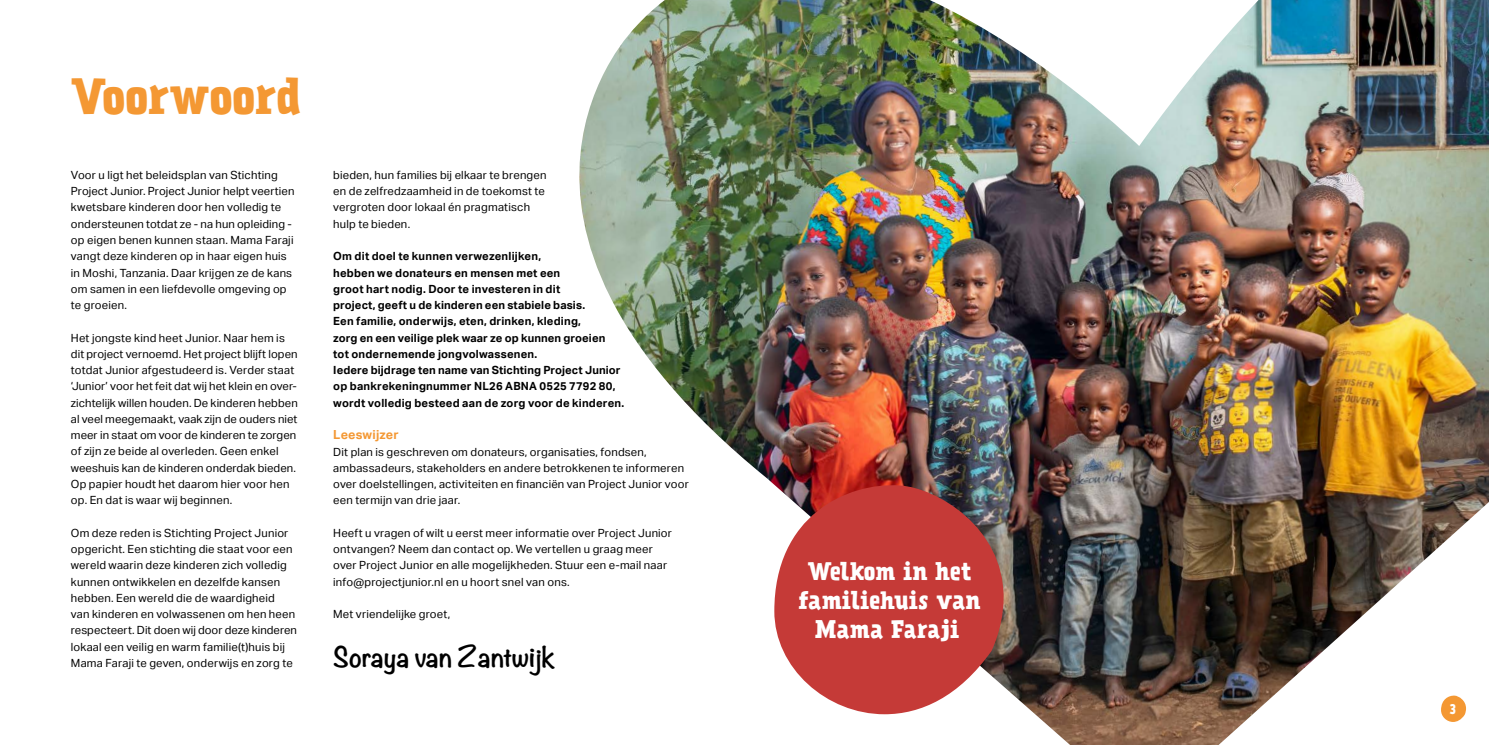
<style>
.page{position:relative;width:1489px;height:745px;background:#fff}
.page>*{position:absolute;margin:0;border:0;box-sizing:border-box;transform-origin:0 0}
.t1{font:700 45px "Prater Serif Pro";letter-spacing:-.01em;color:#f49833}
.t2{font:700 25px "Noteworthy";color:#000}
.t3{font:700 22.5px/28.8px "Prater Serif Pro";letter-spacing:.005em;color:#fff;text-align:center}
.t4{font:700 12.5px "Aktiv Grotesk";letter-spacing:.015em;color:#f49833}
.t5{font:700 12.5px "Prater Serif Pro";color:#fff}
.t6{font:11.25px/16.2px "Aktiv Grotesk";letter-spacing:.015em;color:#000}
.t7{font:700 11.25px/16.2px "Aktiv Grotesk";letter-spacing:.015em;color:#000}
</style>
<div class="page">
<img style="left:579px;top:0;width:909px;height:744px">
<svg style="left:774px;top:481px;width:229px;height:232px;background:#c25350"></svg>
<h1 class="t1" style="left:71px;top:62px;width:231px">Voorwoord</h1>
<p class="t6" style="left:71px;top:167px;width:225px">Voor u ligt het beleidsplan van Stichting Project Junior. Project Junior helpt veertien kwetsbare kinderen door hen volledig te ondersteunen totdat ze - na hun opleiding - op eigen benen kunnen staan. Mama Faraji vangt deze kinderen op in haar eigen huis in Moshi, Tanzania. Daar krijgen ze de kans om samen in een liefdevolle omgeving op te groeien.</p>
<p class="t6" style="left:71px;top:329px;width:228px">Het jongste kind heet Junior. Naar hem is dit project vernoemd. Het project blijft lopen totdat Junior afgestudeerd is. Verder staat ‘Junior’ voor het feit dat wij het klein en over&shy;zichtelijk willen houden. De kinderen hebben al veel meegemaakt, vaak zijn de ouders niet meer in staat om voor de kinderen te zorgen of zijn ze beide al overleden. Geen enkel weeshuis kan de kinderen onderdak bieden.<br>Op papier houdt het daarom hier voor hen op. En dat is waar wij beginnen.</p>
<p class="t6" style="left:71px;top:524px;width:227px">Om deze reden is Stichting Project Junior opgericht. Een stichting die staat voor een wereld waarin deze kinderen zich volledig kunnen ontwikkelen en dezelfde kansen hebben. Een wereld die de waardigheid<br>van kinderen en volwassenen om hen heen respecteert. Dit doen wij door deze kinderen lokaal een veilig en warm familie(t)huis bij Mama Faraji te geven, onderwijs en zorg te</p>
<p class="t6" style="left:333px;top:167px;width:215px">bieden, hun families bij elkaar te brengen en de zelfredzaamheid in de toekomst te vergroten door lokaal én pragmatisch hulp te bieden.</p>
<p class="t7" style="left:333px;top:248px;width:292px">Om dit doel te kunnen verwezenlijken,<br>hebben we donateurs en mensen met een<br>groot hart nodig. Door te investeren in dit<br>project, geeft u de kinderen een stabiele basis.<br>Een familie, onderwijs, eten, drinken, kleding,<br>zorg en een veilige plek waar ze op kunnen groeien<br>tot ondernemende jongvolwassenen.<br>Iedere bijdrage ten name van Stichting Project Junior op bankrekeningnummer NL26 ABNA 0525 7792 80, wordt volledig besteed aan de zorg voor de kinderen.</p>
<p class="t4" style="left:333px;top:427px;width:67px">Leeswijzer</p>
<p class="t6" style="left:333px;top:443px;width:357px">Dit plan is geschreven om donateurs, organisaties, fondsen, ambassadeurs, stakeholders en andere betrokkenen te informeren over doelstellingen, activiteiten en financiën van Project Junior voor een termijn van drie jaar.</p>
<p class="t6" style="left:333px;top:524px;width:340px">Heeft u vragen of wilt u eerst meer informatie over Project Junior ontvangen? Neem dan contact op. We vertellen u graag meer over Project Junior en alle mogelijkheden. Stuur een e-mail naar info@projectjunior.nl en u hoort snel van ons.</p>
<p class="t6" style="left:333px;top:605px;width:118px">Met vriendelijke groet,</p>
<h2 class="t2" style="left:333px;top:634px;width:223px">Soraya van Zantwijk</h2>
<h3 class="t3" style="left:798px;top:556px;width:183px">Welkom in het familiehuis van<br>Mama Faraji</h3>
<p class="t5" style="left:1449px;top:699px;width:8px">3</p>
</div>
